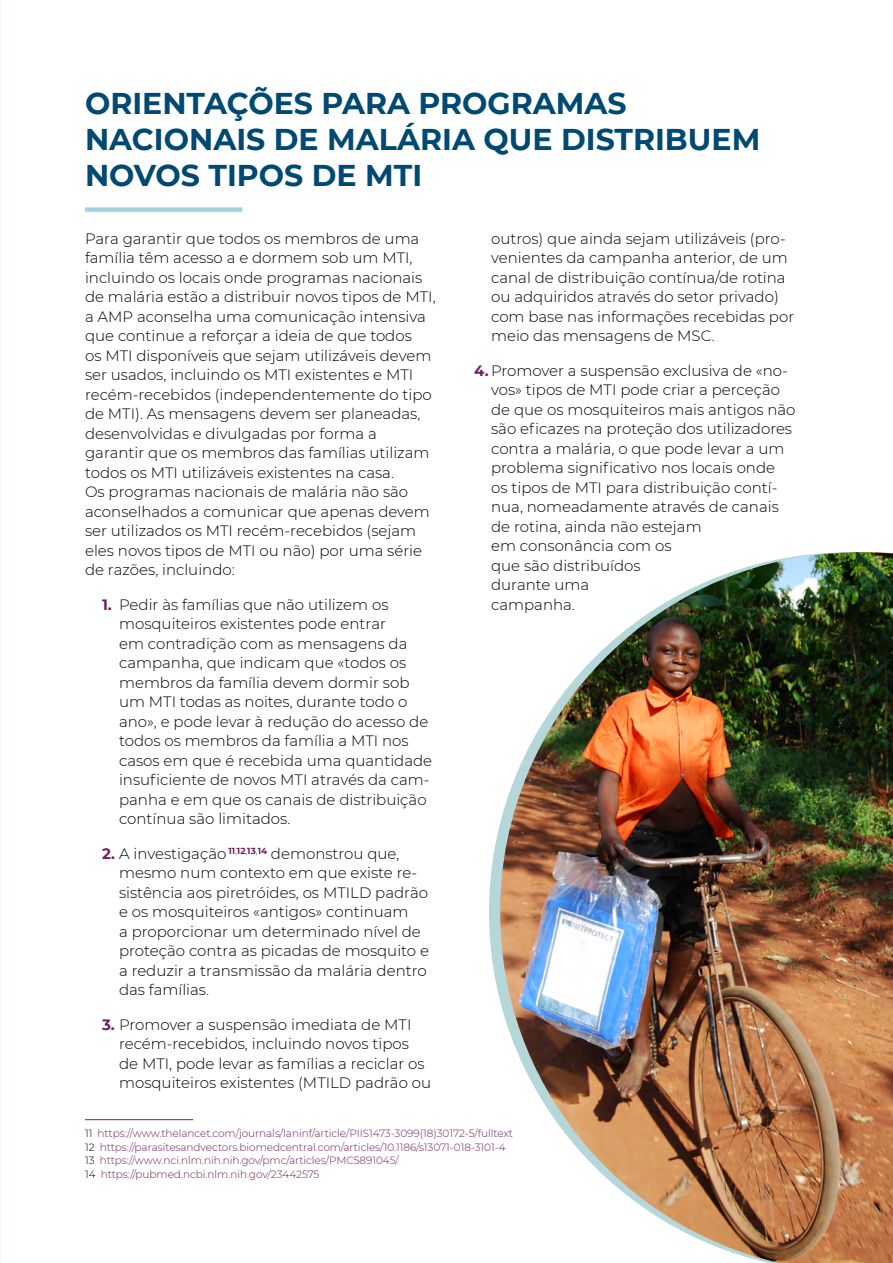
<style>
.page{position:relative;width:893px;height:1263px;background:#fff}
.page>*{position:absolute;margin:0;border:0;box-sizing:border-box;transform-origin:0 0}
.t1{font:700 30px/36px "Montserrat";color:#004972}
.t2{font:300 15px/19.5px "Montserrat";color:#000}
.t3{font:300 10.5px/13.5px "Montserrat";letter-spacing:-.005em;color:#6e1f5e}
.s1{font-weight:700;color:#6e1f5e}
.s2{color:#000}
</style>
<div class="page">
<div style="left:85px;top:207px;width:157px;height:5px;background:#a4d2de"></div>
<hr style="left:85px;top:1119px;width:108px;height:1px;background:#6e1f5e">
<svg style="left:489px;top:824px;width:11px;height:176px;fill:#b6d7da"></svg>
<img style="left:500px;top:552px;width:393px;height:711px">
<h1 class="t1" style="left:85px;top:84px;width:677px">ORIENTAÇÕES PARA PROGRAMAS<br>NACIONAIS DE MALÁRIA QUE DISTRIBUEM<br>NOVOS TIPOS DE MTI</h1>
<p class="t2" style="left:85px;top:228px;width:352px">Para garantir que todos os membros de uma família têm acesso a e dormem sob um MTI, incluindo os locais onde programas nacionais de malária estão a distribuir novos tipos de MTI, a AMP aconselha uma comunicação intensiva que continue a reforçar a ideia de que todos<br>os MTI disponíveis que sejam utilizáveis devem ser usados, incluindo os MTI existentes e MTI recém-recebidos (independentemente do tipo de MTI). As mensagens devem ser planeadas, desenvolvidas e divulgadas por forma a garantir que os membros das famílias utilizam todos os MTI utilizáveis existentes na casa.<br>Os programas nacionais de malária não são aconselhados a comunicar que apenas devem ser utilizados os MTI recém-recebidos (sejam eles novos tipos de MTI ou não) por uma série de razões, incluindo:</p>
<p class="t2" style="left:119px;top:594px;width:315px;text-indent:-17px"><span class="s1">1.</span> Pedir às famílias que não utilizem os mosquiteiros existentes pode entrar<br>em contradição com as mensagens da campanha, que indicam que «todos os membros da família devem dormir sob um MTI todas as noites, durante todo o ano», e pode levar à redução do acesso de todos os membros da família a MTI nos casos em que é recebida uma quantidade insuficiente de novos MTI através da cam&shy;panha e em que os canais de distribuição contínua são limitados.</p>
<p class="t2" style="left:119px;top:843px;width:311px;text-indent:-17px"><span class="s1">2.</span> A investigação <sup>11</sup><sup>,</sup><sup>12</sup><sup>,</sup><sup>13</sup><sup>,</sup><sup>14</sup> demonstrou que, mesmo num contexto em que existe re&shy;sistência aos piretróides, os MTILD padrão e os mosquiteiros «antigos» continuam<br>a proporcionar um determinado nível de proteção contra as picadas de mosquito e a reduzir a transmissão da malária dentro das famílias.</p>
<p class="t2" style="left:119px;top:1014px;width:314px;text-indent:-17px"><span class="s1">3.</span> Promover a suspensão imediata de MTI recém-recebidos, incluindo novos tipos de MTI, pode levar as famílias a reciclar os mosquiteiros existentes (MTILD padrão ou</p>
<p class="t2" style="left:491px;top:228px;width:305px">outros) que ainda sejam utilizáveis (pro&shy;venientes da campanha anterior, de um canal de distribuição contínua/de rotina ou adquiridos através do setor privado) com base nas informações recebidas por meio das mensagens de MSC.</p>
<p class="t2" style="left:491px;top:360px;width:306px;text-indent:-17px"><span class="s1">4.</span> Promover a suspensão exclusiva de «no&shy;vos» tipos de MTI pode criar a perceção de que os mosquiteiros mais antigos não são eficazes na proteção dos utilizadores contra a malária, o que pode levar a um problema significativo nos locais onde<br>os tipos de MTI para distribuição contí&shy;nua, nomeadamente através de canais de rotina, ainda não estejam<br>em consonância com os<br>que são distribuídos<br>durante uma<br>campanha.</p>
<p class="t3" style="left:85px;top:1126px;width:430px"><span class="s2">11</span> https://www.thelancet.com/journals/laninf/article/PIIS1473-3099(18)30172-5/fulltext <span class="s2">12</span> https://parasitesandvectors.biomedcentral.com/articles/10.1186/s13071-018-3101-4<br><span class="s2">13</span> https://www.nci.nlm.nih.nih.gov/pmc/articles/PMC5891045/<br><span class="s2">14</span> https://pubmed.ncbi.nlm.nih.gov/23442575</p>
</div>
